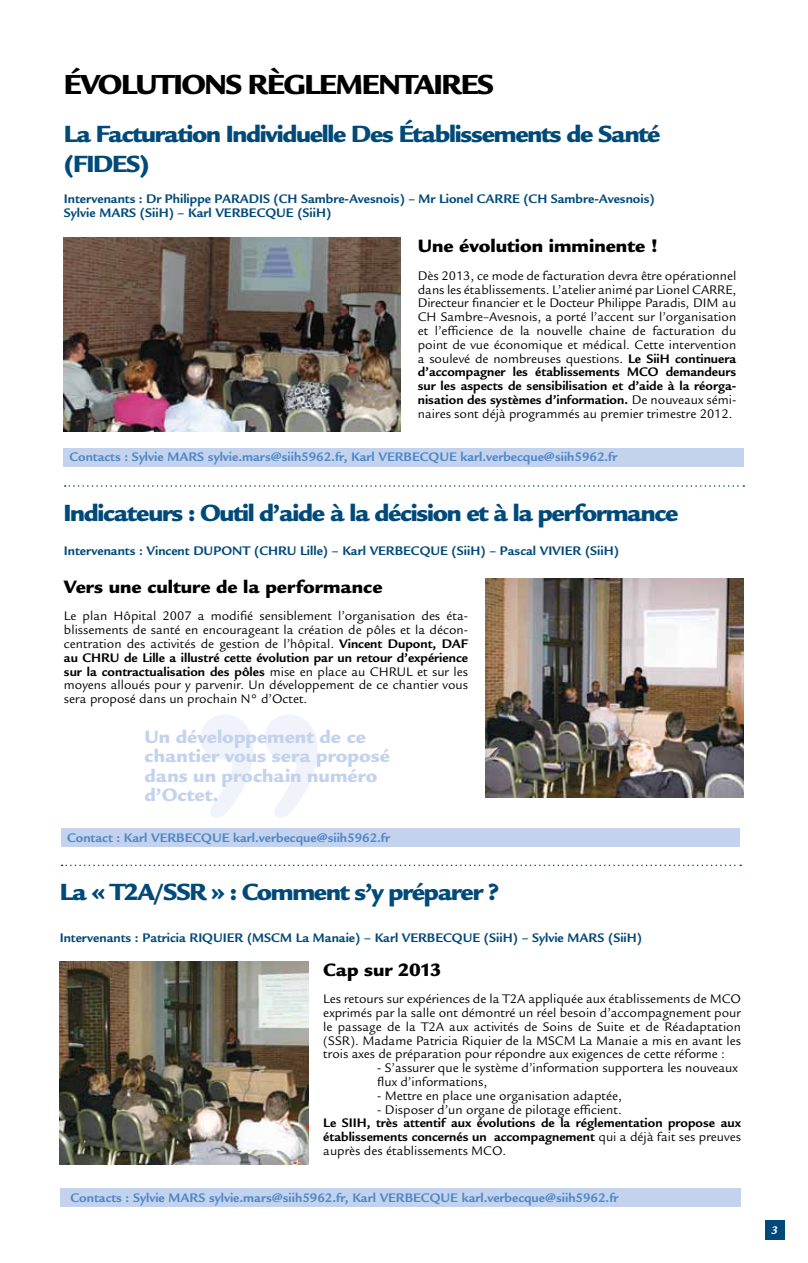
<style>
.page{position:relative;width:808px;height:1263px;background:#fff}
.page>*{position:absolute;margin:0;border:0;box-sizing:border-box;transform-origin:0 0}
.t1{font:900 30px "Legacy Sans";letter-spacing:-.05em;color:#000}
.t2{font:900 25.5px/30px "Legacy Sans";letter-spacing:-.05em;color:#004a7a}
.t3{font:900 19.5px/19.5px "Legacy Sans";color:#c4d3ed}
.t4{font:900 19.5px "Legacy Sans";color:#000}
.t5{font:13.5px/13.8px "Legacy Sans";color:#000;text-align:justify}
.t6{font:700 13.5px/13.8px "Legacy Sans";color:#004a7a}
.t7{font:700 13.5px "Legacy Sans";color:#5087c7}
.t8{font:700 13.5px/13.8px "Legacy Sans";color:#000;text-align:justify}
.t9{font:italic 700 12px "Legacy Sans";color:#fff}
.s1{font-weight:700}
.s2{font-weight:400}
</style>
<div class="page">
<div style="left:765px;top:1220px;width:19px;height:19px;background:#004a7a"></div>
<div style="left:64px;top:448px;width:680px;height:19px;background:#c4d3ed"></div>
<img style="left:64px;top:238px;width:337px;height:194px">
<svg style="left:65px;top:485px;width:679px;height:2px"></svg>
<svg style="left:62px;top:865px;width:679px;height:1px"></svg>
<div style="left:62px;top:829px;width:678px;height:18px;background:#c4d3ed"></div>
<img style="left:485px;top:578px;width:258px;height:219px">
<div style="left:61px;top:1188px;width:680px;height:18px;background:#c4d3ed"></div>
<img style="left:60px;top:961px;width:249px;height:203px">
<svg style="left:201px;top:715px;width:116px;height:103px"></svg>
<h1 class="t1" style="left:64px;top:67px;width:431px">ÉVOLUTIONS RÈGLEMENTAIRES</h1>
<h2 class="t2" style="left:64px;top:119px;width:598px">La Facturation Individuelle Des Établissements de Santé (FIDES)</h2>
<p class="t6" style="left:64px;top:192px;width:592px">Intervenants : Dr Philippe PARADIS (CH Sambre-Avesnois) – Mr Lionel CARRE (CH Sambre-Avesnois)<br>Sylvie MARS (SiiH) – Karl VERBECQUE (SiiH)</p>
<h3 class="t4" style="left:418px;top:234px;width:242px">Une évolution imminente !</h3>
<p class="t5" style="left:418px;top:269px;width:320px">Dès 2013, ce mode de facturation devra être opérationnel dans les établissements. L’atelier animé par Lionel CARRE, Directeur financier et le Docteur Philippe Paradis, DIM au CH Sambre–Avesnois, a porté l’accent sur l’organisation et l’efficience de la nouvelle chaine de facturation du point de vue économique et médical. Cette intervention a soulevé de nombreuses questions. <span class="s1">Le SiiH continuera d’accompagner les établissements MCO demandeurs sur les aspects de sensibilisation et d’aide à la réorga&shy;nisation des systèmes d’information.</span> De nouveaux sémi&shy;naires sont déjà programmés au premier trimestre 2012.</p>
<p class="t7" style="left:69px;top:449px;width:550px">Contacts : Sylvie MARS sylvie.mars@siih5962.fr, Karl VERBECQUE karl.verbecque@siih5962.fr</p>
<h2 class="t2" style="left:63px;top:498px;width:617px">Indicateurs : Outil d’aide à la décision et à la performance</h2>
<p class="t6" style="left:64px;top:544px;width:557px">Intervenants : Vincent DUPONT (CHRU Lille) – Karl VERBECQUE (SiiH) – Pascal VIVIER (SiiH)</p>
<h3 class="t4" style="left:64px;top:575px;width:320px">Vers une culture de la performance</h3>
<p class="t5" style="left:64px;top:609px;width:406px">Le plan Hôpital 2007 a modifié sensiblement l’organisation des éta&shy;blissements de santé en encourageant la création de pôles et la décon&shy;centration des activités de gestion de l’hôpital. <span class="s1">Vincent Dupont, DAF au CHRU de Lille a illustré cette évolution par un retour d’expérience sur la contractualisation des pôles</span> mise en place au CHRUL et sur les moyens alloués pour y parvenir. Un développement de ce chantier vous sera proposé dans un prochain N° d’Octet.</p>
<h3 class="t3" style="left:145px;top:726px;width:247px">Un développement de ce chantier vous sera proposé dans un prochain numéro d’Octet.</h3>
<p class="t7" style="left:67px;top:830px;width:325px">Contact : Karl VERBECQUE karl.verbecque@siih5962.fr</p>
<h2 class="t2" style="left:60px;top:876px;width:441px">La « T2A/SSR » : Comment s’y préparer ?</h2>
<p class="t6" style="left:60px;top:930px;width:584px">Intervenants : Patricia RIQUIER (MSCM La Manaie) – Karl VERBECQUE (SiiH) – Sylvie MARS (SiiH)</p>
<h3 class="t4" style="left:323px;top:958px;width:120px">Cap sur 2013</h3>
<p class="t5" style="left:323px;top:992px;width:419px">Les retours sur expériences de la T2A appliquée aux établissements de MCO exprimés par la salle ont démontré un réel besoin d’accompagnement pour le passage de la T2A aux activités de Soins de Suite et de Réadaptation (SSR). Madame Patricia Riquier de la MSCM La Manaie a mis en avant les trois axes de préparation pour répondre aux exigences de cette réforme :</p>
<p class="t5" style="left:377px;top:1061px;width:362px">- S’assurer que le système d’information supportera les nouveaux flux d’informations,</p>
<p class="t5" style="left:377px;top:1089px;width:246px">- Mettre en place une organisation adaptée,</p>
<p class="t5" style="left:377px;top:1103px;width:246px">- Disposer d’un organe de pilotage efficient.</p>
<p class="t8" style="left:323px;top:1116px;width:419px">Le SIIH, très attentif aux évolutions de la réglementation propose aux établissements concernés un accompagnement <span class="s2">qui a déjà fait ses preuves auprès des établissements MCO.</span></p>
<p class="t7" style="left:71px;top:1189px;width:550px">Contacts : Sylvie MARS sylvie.mars@siih5962.fr, Karl VERBECQUE karl.verbecque@siih5962.fr</p>
<p class="t9" style="left:771px;top:1223px;width:8px">3</p>
</div>
